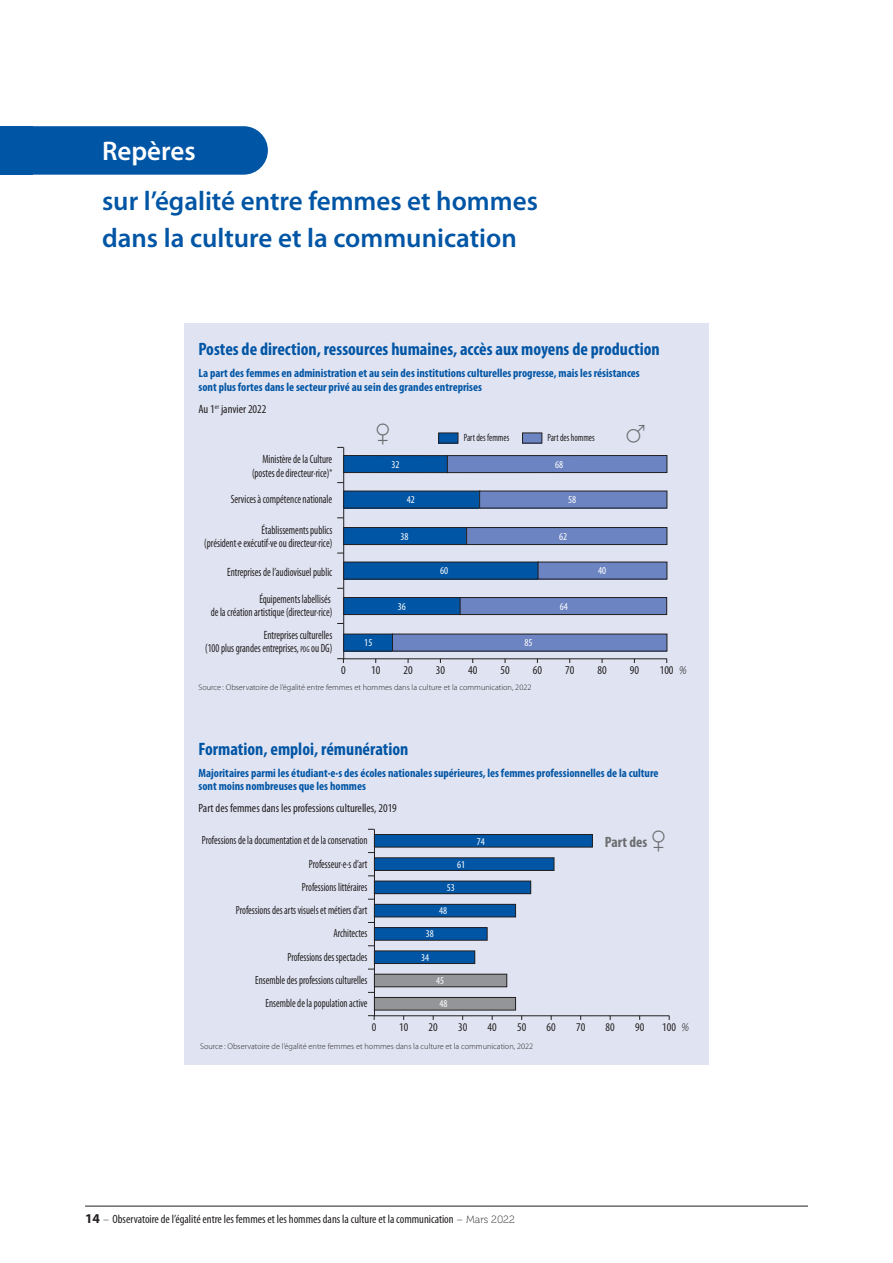
<style>
.page{position:relative;width:893px;height:1263px;background:#fff}
.page>*{position:absolute;margin:0;border:0;box-sizing:border-box;transform-origin:0 0}
.t1{font:600 27px/37.5px "Myriad Pro";color:#0155a5}
.t2{font:600 27px "Myriad Pro";color:#fff}
.t3{font:700 condensed 18px "Myriad Pro";color:#0155a5}
.t4{font:700 condensed 15px "Myriad Pro";color:#6c6d70}
.t5{font:700 condensed 12px/13.5px "Myriad Pro";color:#0155a5}
.t6{font:condensed 12px/13.5px "Myriad Pro";color:#231f20;text-align:right;scale:.85 1}
.t7{font:condensed 12px "Myriad Pro";color:#231f20}
.t8{font:condensed 11.85px/23.2px "Myriad Pro";color:#231f20;text-align:right;scale:.85 1}
.t9{font:condensed 11.85px "Myriad Pro";color:#231f20}
.t10{font:condensed 10.5px "Myriad Pro";color:#231f20;scale:.85 1}
.t11{font:condensed 10.5px "Myriad Pro";color:#fff}
.t12{font:condensed 10.35px "Myriad Pro";color:#fff}
.t13{font:300 8.25px "Myriad Pro";color:#231f20}
.s1{font-size:9px}
.s2{font-size:8.4px}
.s3{font-weight:300;font-style:italic}
.s4{font-weight:700;font-stretch:normal;font-size:13.5px}
.s5{font-family:"Museo 100";font-stretch:normal;font-size:10.5px}
</style>
<div class="page">
<hr style="left:85px;top:1206px;width:723px;height:1px;background:#231f20">
<div style="left:0;top:126px;width:268px;height:49px;background:#0155a5;border-radius:24px"></div>
<div style="left:0;top:126px;width:33px;height:49px;background:#0155a5"></div>
<div style="left:184px;top:323px;width:525px;height:741px;background:#e0e4f2"></div>
<svg style="left:343px;top:447px;width:324px;height:212px"></svg>
<svg style="left:337px;top:658px;width:7px;height:5px"></svg>
<div style="left:344px;top:455px;width:104px;height:18px;background:#0155a5"></div>
<div style="left:343px;top:455px;width:105px;height:18px;border:1px solid #231f20"></div>
<div style="left:447px;top:455px;width:220px;height:18px;background:#6c84c1"></div>
<div style="left:447px;top:455px;width:220px;height:18px;border:1px solid #231f20"></div>
<div style="left:344px;top:491px;width:136px;height:17px;background:#0155a5"></div>
<div style="left:480px;top:491px;width:187px;height:17px;background:#6c84c1"></div>
<div style="left:344px;top:527px;width:123px;height:17px;background:#0155a5"></div>
<div style="left:343px;top:527px;width:124px;height:18px;border:1px solid #231f20"></div>
<div style="left:467px;top:527px;width:200px;height:17px;background:#6c84c1"></div>
<div style="left:466px;top:527px;width:201px;height:18px;border:1px solid #231f20"></div>
<div style="left:344px;top:562px;width:194px;height:17px;background:#0155a5"></div>
<div style="left:343px;top:562px;width:196px;height:17px;border:1px solid #231f20"></div>
<div style="left:538px;top:562px;width:129px;height:17px;background:#6c84c1"></div>
<div style="left:344px;top:597px;width:116px;height:17px;background:#0155a5"></div>
<div style="left:343px;top:597px;width:118px;height:18px;border:1px solid #231f20"></div>
<div style="left:460px;top:597px;width:207px;height:17px;background:#6c84c1"></div>
<div style="left:460px;top:597px;width:207px;height:18px;border:1px solid #231f20"></div>
<div style="left:344px;top:634px;width:49px;height:17px;background:#0155a5"></div>
<div style="left:343px;top:634px;width:50px;height:17px;border:1px solid #231f20"></div>
<div style="left:392px;top:634px;width:275px;height:17px;background:#6c84c1"></div>
<div style="left:522px;top:433px;width:20px;height:10px;background:#6c84c1"></div>
<div style="left:439px;top:433px;width:19px;height:10px;background:#0155a5"></div>
<svg style="left:374px;top:829px;width:296px;height:187px"></svg>
<svg style="left:368px;top:1015px;width:7px;height:5px"></svg>
<div style="left:374px;top:858px;width:180px;height:12px;background:#0155a5"></div>
<div style="left:374px;top:857px;width:180px;height:14px;border:1px solid #231f20"></div>
<div style="left:374px;top:834px;width:218px;height:13px;background:#0155a5"></div>
<div style="left:374px;top:834px;width:219px;height:13px;border:1px solid #231f20"></div>
<div style="left:374px;top:881px;width:157px;height:13px;background:#0155a5"></div>
<div style="left:374px;top:881px;width:157px;height:13px;border:1px solid #231f20"></div>
<div style="left:374px;top:904px;width:142px;height:13px;background:#0155a5"></div>
<div style="left:374px;top:904px;width:142px;height:13px;border:1px solid #231f20"></div>
<div style="left:374px;top:928px;width:113px;height:12px;background:#0155a5"></div>
<div style="left:374px;top:927px;width:114px;height:14px;border:1px solid #231f20"></div>
<div style="left:374px;top:951px;width:101px;height:12px;background:#0155a5"></div>
<div style="left:374px;top:950px;width:101px;height:14px;border:1px solid #231f20"></div>
<div style="left:374px;top:974px;width:133px;height:13px;background:#939598"></div>
<div style="left:374px;top:974px;width:133px;height:13px;border:1px solid #231f20"></div>
<div style="left:374px;top:997px;width:142px;height:13px;background:#939598"></div>
<div style="left:374px;top:997px;width:142px;height:13px;border:1px solid #231f20"></div>
<svg style="left:652px;top:830px;width:13px;height:21px"></svg>
<h1 class="t2" style="left:102px;top:133px;width:95px">Repères</h1>
<h1 class="t1" style="left:102px;top:181px;width:437px">sur l’égalité entre femmes et hommes dans la culture et la communication</h1>
<h2 class="t3" style="left:198px;top:338px;width:463px">Postes de direction, ressources humaines, accès aux moyens de production</h2>
<p class="t5" style="left:198px;top:366px;width:443px">La part des femmes en administration et au sein des institutions culturelles progresse, mais les résistances sont plus fortes dans le secteur privé au sein des grandes entreprises</p>
<p class="t7" style="left:198px;top:401px;width:70px">Au 1<sup>er</sup> janvier 2022</p>
<p class="t6" style="left:252px;top:452px;width:96px">Ministère de la Culture (postes de directeur·rice)<span class="s1">*</span></p>
<p class="t6" style="left:231px;top:492px;width:121px">Services à compétence nationale</p>
<p class="t6" style="left:204px;top:523px;width:152px">Établissements publics<br>(président·e exécutif·ve ou directeur·rice)</p>
<p class="t6" style="left:227px;top:565px;width:125px">Entreprises de l’audiovisuel public</p>
<p class="t6" style="left:211px;top:592px;width:145px">Équipements labellisés<br>de la création artistique (directeur·rice)</p>
<p class="t6" style="left:205px;top:628px;width:151px">Entreprises culturelles<br>(100 plus grandes entreprises, <span class="s2">PDG</span> ou DG)</p>
<p class="t10" style="left:464px;top:431px;width:55px">Part des femmes</p>
<p class="t10" style="left:547px;top:431px;width:57px">Part des hommes</p>
<p class="t11" style="left:392px;top:458px;width:10px">32</p>
<p class="t11" style="left:555px;top:458px;width:10px">68</p>
<p class="t11" style="left:407px;top:493px;width:10px">42</p>
<p class="t11" style="left:568px;top:493px;width:10px">58</p>
<p class="t11" style="left:401px;top:530px;width:10px">38</p>
<p class="t11" style="left:559px;top:530px;width:10px">62</p>
<p class="t11" style="left:440px;top:564px;width:10px">60</p>
<p class="t11" style="left:598px;top:564px;width:10px">40</p>
<p class="t11" style="left:398px;top:600px;width:10px">36</p>
<p class="t11" style="left:560px;top:600px;width:10px">64</p>
<p class="t11" style="left:364px;top:636px;width:10px">15</p>
<p class="t11" style="left:525px;top:636px;width:10px">85</p>
<p class="t7" style="left:341px;top:663px;width:6px">0</p>
<p class="t7" style="left:371px;top:663px;width:11px">10</p>
<p class="t7" style="left:403px;top:663px;width:11px">20</p>
<p class="t7" style="left:436px;top:663px;width:11px">30</p>
<p class="t7" style="left:468px;top:663px;width:11px">40</p>
<p class="t7" style="left:500px;top:663px;width:11px">50</p>
<p class="t7" style="left:533px;top:663px;width:11px">60</p>
<p class="t7" style="left:565px;top:663px;width:11px">70</p>
<p class="t7" style="left:597px;top:663px;width:11px">80</p>
<p class="t7" style="left:630px;top:663px;width:11px">90</p>
<p class="t7" style="left:660px;top:663px;width:29px">100 <span class="s3">%</span></p>
<p class="t13" style="left:198px;top:682px;width:334px">Source : Observatoire de l’égalité entre femmes et hommes dans la culture et la communication, 2022</p>
<h2 class="t3" style="left:198px;top:738px;width:211px">Formation, emploi, rémunération</h2>
<p class="t5" style="left:198px;top:766px;width:461px">Majoritaires parmi les étudiant·e·s des écoles nationales supérieures, les femmes professionnelles de la culture sont moins nombreuses que les hommes</p>
<p class="t7" style="left:198px;top:801px;width:200px">Part des femmes dans les professions culturelles, 2019</p>
<p class="t8" style="left:202px;top:829px;width:197px">Professions de la documentation et de la conservation</p>
<p class="t12" style="left:477px;top:835px;width:10px">74</p>
<p class="t4" style="left:605px;top:832px;width:44px">Part des</p>
<p class="t8" style="left:309px;top:852px;width:71px">Professeur·e·s d’art</p>
<p class="t12" style="left:457px;top:858px;width:10px">61</p>
<p class="t8" style="left:302px;top:875px;width:79px">Professions littéraires</p>
<p class="t12" style="left:447px;top:881px;width:10px">53</p>
<p class="t8" style="left:236px;top:898px;width:156px">Professions des arts visuels et métiers d’art</p>
<p class="t12" style="left:439px;top:904px;width:10px">48</p>
<p class="t8" style="left:333px;top:922px;width:42px">Architectes</p>
<p class="t12" style="left:426px;top:928px;width:10px">38</p>
<p class="t8" style="left:255px;top:945px;width:134px">Professions des spectacles<br>Ensemble des professions culturelles<br>Ensemble de la population active</p>
<p class="t12" style="left:421px;top:951px;width:10px">34</p>
<p class="t12" style="left:436px;top:974px;width:10px">45</p>
<p class="t12" style="left:440px;top:997px;width:10px">48</p>
<p class="t13" style="left:200px;top:1041px;width:334px">Source : Observatoire de l’égalité entre femmes et hommes dans la culture et la communication, 2022</p>
<p class="t9" style="left:517px;top:1020px;width:11px">50</p>
<p class="t9" style="left:547px;top:1020px;width:11px">60</p>
<p class="t9" style="left:576px;top:1020px;width:11px">70</p>
<p class="t9" style="left:606px;top:1020px;width:11px">80</p>
<p class="t9" style="left:635px;top:1020px;width:11px">90</p>
<p class="t9" style="left:662px;top:1020px;width:28px">100 <span class="s3">%</span></p>
<p class="t9" style="left:372px;top:1020px;width:6px">0</p>
<p class="t9" style="left:399px;top:1020px;width:11px">10</p>
<p class="t9" style="left:429px;top:1020px;width:11px">20</p>
<p class="t9" style="left:458px;top:1020px;width:11px">30</p>
<p class="t9" style="left:488px;top:1020px;width:11px">40</p>
<p class="t7" style="left:85px;top:1212px;width:431px"><span class="s4">14</span> <span class="s5">–</span> Observatoire de l’égalité entre les femmes et les hommes dans la culture et la communication <span class="s5">– Mars 2022</span></p>
</div>
